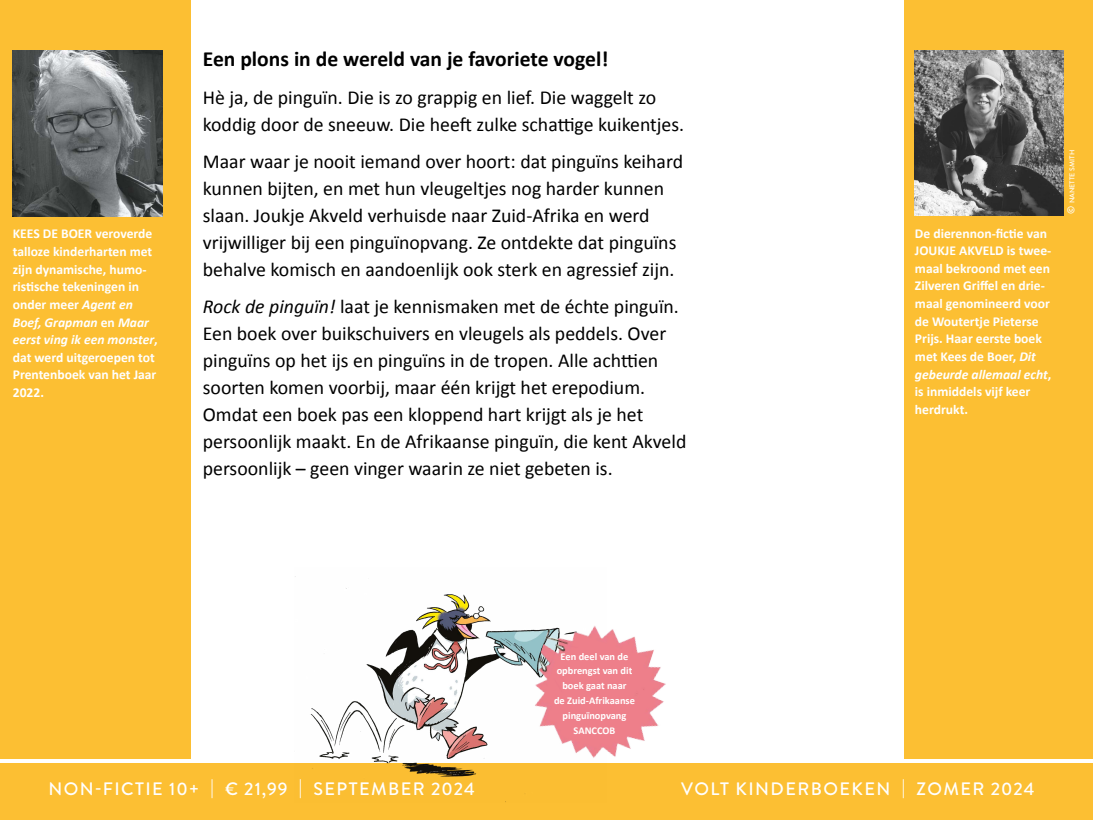
<style>
.page{position:relative;width:1093px;height:820px;background:#fff}
.page>*{position:absolute;margin:0;border:0;box-sizing:border-box;transform-origin:0 0}
.t1{font:700 21.6px "Calibri";letter-spacing:-.01em;color:#000}
.t2{font:700 21.6px "Calibri";color:#fff}
.t3{font:19.8px/27px "Calibri";color:#000}
.t4{font:500 18px "Brandon Grotesque";letter-spacing:.08em;color:#fff}
.t5{font:700 13.6px/17.6px "Calibri";color:#fff}
.t6{font:700 10.4px/14.8px "Calibri";color:#fff;text-align:center}
.t7{font:500 7px "Brandon Grotesque";color:#fff}
.s1{font-style:italic}
.s2{font-size:10px}
</style>
<div class="page">
<div style="left:0;top:763px;width:1093px;height:56px;background:#fcbf33"></div>
<div style="left:904px;top:0;width:189px;height:758px;background:#fcbf33"></div>
<div style="left:0;top:0;width:190px;height:758px;background:#fcbf33"></div>
<img style="left:915px;top:50px;width:148px;height:165px">
<img style="left:13px;top:50px;width:149px;height:166px">
<img style="left:295px;top:576px;width:215px;height:226px">
<img style="left:510px;top:626px;width:156px;height:132px">
<p class="t5" style="left:13px;top:225px;width:146px">KEES DE BOER veroverde talloze kinderharten met zijn dynamische, humo&shy;ristische tekeningen in onder meer <span class="s1">Agent en<br>Boef, Grapman</span> en <span class="s1">Maar eerst ving ik een monster</span>, dat werd uitgeroepen tot<br>Prentenboek van het Jaar<br>2022.</p>
<p class="t1" style="left:203px;top:45px;width:407px">Een plons in de wereld van je favoriete vogel!</p>
<p class="t3" style="left:203px;top:83px;width:483px">Hè ja, de pinguïn. Die is zo grappig en lief. Die waggelt zo koddig door de sneeuw. Die heeft zulke schattige kuikentjes.</p>
<p class="t3" style="left:203px;top:148px;width:482px">Maar waar je nooit iemand over hoort: dat pinguïns keihard kunnen bijten, en met hun vleugeltjes nog harder kunnen slaan. Joukje Akveld verhuisde naar Zuid-Afrika en werd vrijwilliger bij een pinguïnopvang. Ze ontdekte dat pinguïns behalve komisch en aandoenlijk ook sterk en agressief zijn.</p>
<p class="t3" style="left:203px;top:293px;width:485px"><span class="s1">Rock de pinguïn!</span> laat je kennismaken met de échte pinguïn.<br>Een boek over buikschuivers en vleugels als peddels. Over pinguïns op het ijs en pinguïns in de tropen. Alle achttien soorten komen voorbij, maar één krijgt het erepodium.<br>Omdat een boek pas een kloppend hart krijgt als je het persoonlijk maakt. En de Afrikaanse pinguïn, die kent Akveld persoonlijk – geen vinger waarin ze niet gebeten is.</p>
<p class="t5" style="left:915px;top:224px;width:138px">De dierennon-fictie van<br>JOUKJE AKVELD is twee&shy;maal bekroond met een<br>Zilveren Griffel en drie&shy;maal genomineerd voor de Woutertje Pieterse<br>Prijs. Haar eerste boek met Kees de Boer, <span class="s1">Dit gebeurde allemaal echt</span>, is inmiddels vijf keer herdrukt.</p>
<p class="t7" style="left:1067px;top:214px;width:65px;rotate:-90deg"><span class="s2">©</span> NANETTE SMITH</p>
<p class="t6" style="left:554px;top:648px;width:82px">Een deel van de opbrengst van dit boek gaat naar<br>de Zuid-Afrikaanse pinguïnopvang<br>SANCCOB</p>
<p class="t4" style="left:48px;top:776px;width:428px">NON-FICTIE 10+ | € 21,99 | SEPTEMBER 2024</p>
<p class="t4" style="left:681px;top:776px;width:250px">VOLT KINDERBOEKEN | ZOMER</p>
<p class="t4" style="left:991px;top:776px;width:45px">2024</p>
<p class="t2" style="left:50px;top:774px;width:292px">Volt Kinderboeken | zomer 2024</p>
</div>
